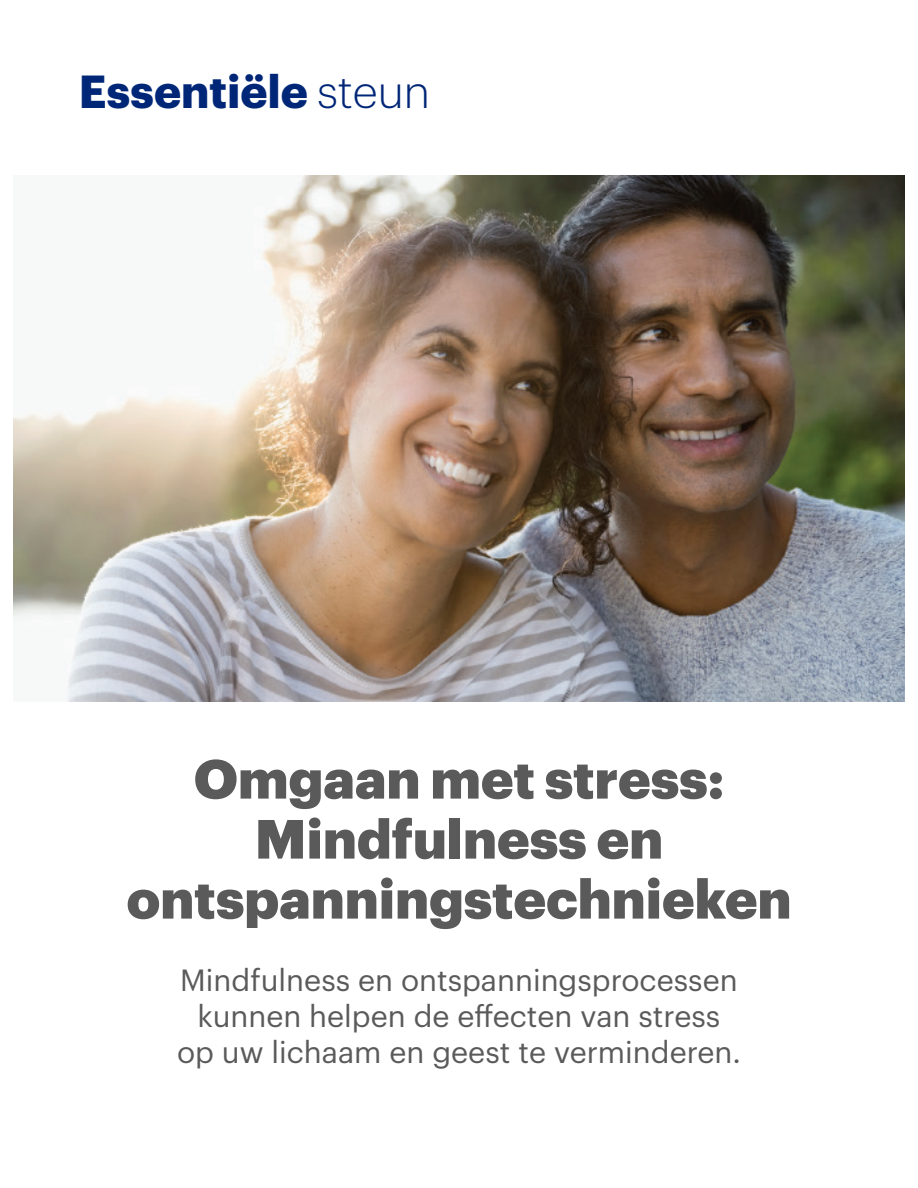
<style>
.page{position:relative;width:918px;height:1188px;background:#fff}
.page>*{position:absolute;margin:0;border:0;box-sizing:border-box;transform-origin:0 0}
.Headline{font:900 54px/60px "Graphik UHG";color:#5a5a5a;text-align:center}
.t1{font:700 45.3px "Graphik";color:#002677}
.Headline-subhead{font:30px/36px "Graphik UHG";color:#5a5a5a;text-align:center}
.s1{font-weight:300;font-size:45px}
</style>
<div class="page">
<img style="left:14px;top:176px;width:890px;height:526px">
<h2 class="t1" style="left:79px;top:56px;width:353px">Essentiële <span class="s1">steun</span></h2>
<p class="Headline" style="left:126px;top:744px;width:667px">Omgaan met stress:<br>Mindfulness en ontspanningstechnieken</p>
<p class="Headline-subhead" style="left:177px;top:959px;width:565px">Mindfulness en ontspanningsprocessen kunnen helpen de effecten van stress op uw lichaam en geest te verminderen.</p>
</div>
